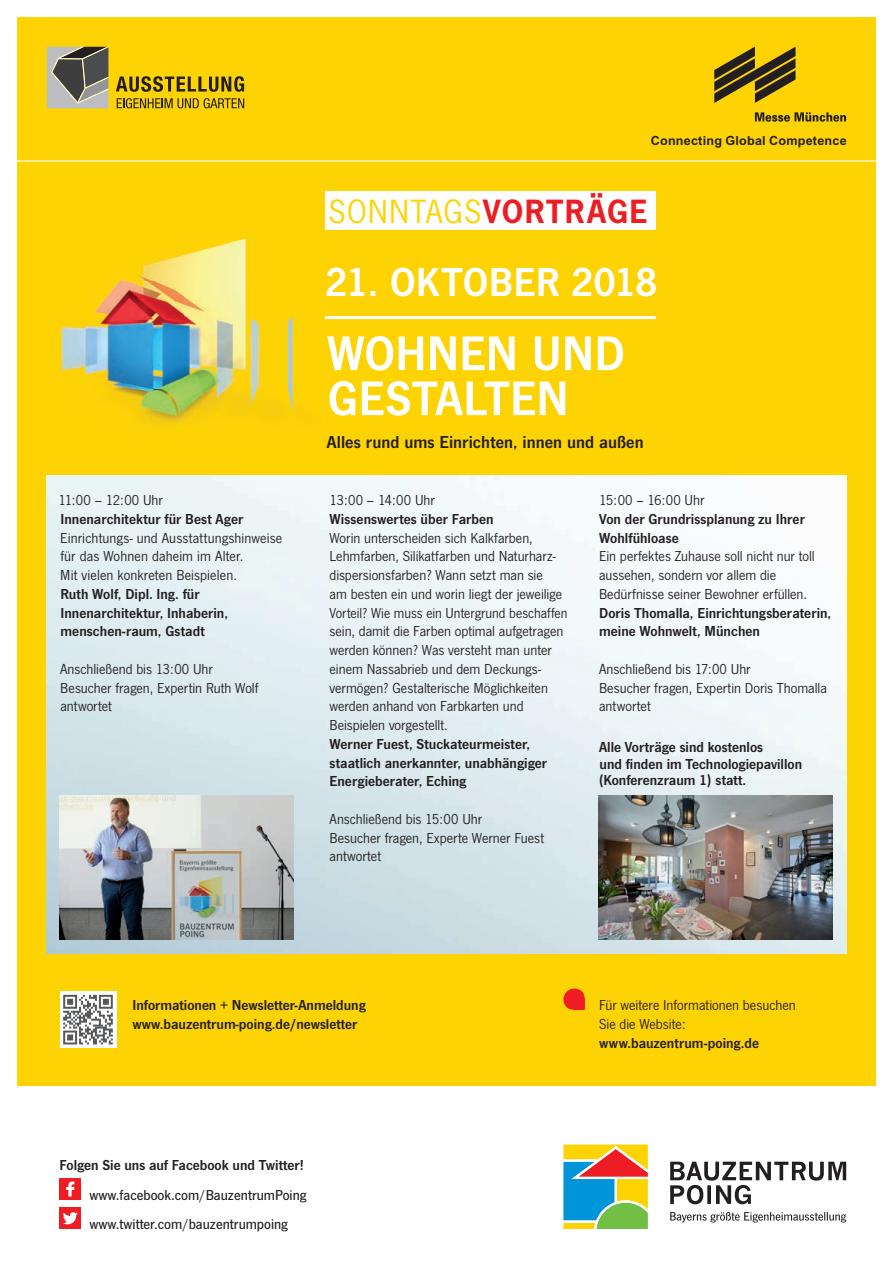
<style>
.page{position:relative;width:893px;height:1263px;background:#fff}
.page>*{position:absolute;margin:0;border:0;box-sizing:border-box;transform-origin:0 0}
.t1{font:600 50.4px/45px "News Gothic T";color:#fff}
.t2{font:600 42px "News Gothic T";color:#fff}
.t3{font:30px "News Gothic Std";letter-spacing:.04em;color:#fed304}
.t4{font:600 18px "News Gothic T";letter-spacing:.005em;color:#231f20}
.t5{font:15px/18.8px "News Gothic T";color:#231f20}
.t6{font:600 15px/18.8px "News Gothic T";color:#231f20}
.t7{font:500 15px/29.2px "News Gothic T";color:#231f20}
.t8{font:700 12.6px "Arial";letter-spacing:.015em;color:#231f20}
.s1{font-weight:700;color:#ee1d23}
</style>
<div class="page">
<svg style="left:563px;top:1144px;width:85px;height:85px"></svg>
<svg style="left:670px;top:1162px;width:176px;height:42px"></svg>
<svg style="left:670px;top:1212px;width:176px;height:10px"></svg>
<div style="left:17px;top:17px;width:859px;height:1068px;background:#fed304"></div>
<img style="left:47px;top:475px;width:799px;height:479px">
<svg style="left:563px;top:988px;width:22px;height:22px"></svg>
<hr style="left:325px;top:316px;width:331px;height:3px;background:#fff">
<svg style="left:60px;top:992px;width:56px;height:56px"></svg>
<svg style="left:47px;top:47px;width:61px;height:61px"></svg>
<svg style="left:116px;top:76px;width:128px;height:16px"></svg>
<svg style="left:117px;top:98px;width:127px;height:10px"></svg>
<hr style="left:17px;top:160px;width:859px;height:2px;background:#fff">
<div style="left:325px;top:191px;width:331px;height:39px;background:#fff"></div>
<svg style="left:755px;top:112px;width:91px;height:10px"></svg>
<svg style="left:714px;top:47px;width:81px;height:56px"></svg>
<img style="left:59px;top:238px;width:235px;height:187px">
<img style="left:60px;top:796px;width:233px;height:143px">
<img style="left:599px;top:796px;width:234px;height:143px">
<div style="left:60px;top:1178px;width:21px;height:22px;background:#ee1d23"></div>
<svg style="left:66px;top:1181px;width:8px;height:15px"></svg>
<div style="left:60px;top:1207px;width:21px;height:22px;background:#ee1d23"></div>
<svg style="left:63px;top:1212px;width:15px;height:12px"></svg>
<p class="t8" style="left:651px;top:132px;width:197px">Connecting Global Competence</p>
<h3 class="t3" style="left:328px;top:193px;width:321px">SONNTAGS<span class="s1">VORTRÄGE</span></h3>
<h2 class="t2" style="left:325px;top:257px;width:334px">21. OKTOBER 2018</h2>
<h1 class="t1" style="left:327px;top:330px;width:300px">WOHNEN UND<br>GESTALTEN</h1>
<p class="t5" style="left:58px;top:490px;width:106px">11:00 – 12:00 Uhr</p>
<p class="t6" style="left:61px;top:509px;width:184px">Innenarchitektur für Best Ager</p>
<p class="t5" style="left:60px;top:528px;width:224px">Einrichtungs- und Ausstattungshinweise für das Wohnen daheim im Alter.<br>Mit vielen konkreten Beispielen.</p>
<p class="t6" style="left:60px;top:584px;width:169px">Ruth Wolf, Dipl. Ing. für<br>Innenarchitektur, Inhaberin, menschen-raum, Gstadt</p>
<p class="t5" style="left:60px;top:659px;width:200px">Anschließend bis 13:00 Uhr<br>Besucher fragen, Expertin Ruth Wolf antwortet</p>
<p class="t4" style="left:327px;top:431px;width:318px">Alles rund ums Einrichten, innen und außen</p>
<p class="t5" style="left:330px;top:490px;width:107px">13:00 – 14:00 Uhr</p>
<p class="t6" style="left:330px;top:509px;width:166px">Wissenswertes über Farben</p>
<p class="t5" style="left:330px;top:528px;width:240px">Worin unterscheiden sich Kalkfarben, Lehmfarben, Silikatfarben und Naturharz&shy;dispersionsfarben? Wann setzt man sie<br>am besten ein und worin liegt der jeweilige Vorteil? Wie muss ein Untergrund beschaffen sein, damit die Farben optimal aufgetragen werden können? Was versteht man unter einem Nassabrieb und dem Deckungs&shy;vermögen? Gestalterische Möglichkeiten werden anhand von Farbkarten und Beispielen vorgestellt.</p>
<p class="t6" style="left:330px;top:734px;width:219px">Werner Fuest, Stuckateurmeister, staatlich anerkannter, unabhängiger<br>Energieberater, Eching</p>
<p class="t5" style="left:330px;top:809px;width:216px">Anschließend bis 15:00 Uhr<br>Besucher fragen, Experte Werner Fuest antwortet</p>
<p class="t5" style="left:599px;top:490px;width:107px">15:00 – 16:00 Uhr</p>
<p class="t6" style="left:599px;top:509px;width:207px">Von der Grundrissplanung zu Ihrer<br>Wohlfühloase</p>
<p class="t5" style="left:599px;top:547px;width:217px">Ein perfektes Zuhause soll nicht nur toll aussehen, sondern vor allem die<br>Bedürfnisse seiner Bewohner erfüllen.</p>
<p class="t6" style="left:599px;top:603px;width:234px">Doris Thomalla, Einrichtungsberaterin, meine Wohnwelt, München</p>
<p class="t5" style="left:599px;top:659px;width:229px">Anschließend bis 17:00 Uhr<br>Besucher fragen, Expertin Doris Thomalla antwortet</p>
<p class="t6" style="left:599px;top:739px;width:205px;line-height:16.5px">Alle Vorträge sind kostenlos<br>und finden im Technologiepavillon (Konferenzraum 1) statt.</p>
<p class="t6" style="left:132px;top:996px;width:235px">Informationen + Newsletter-Anmeldung www.bauzentrum-poing.de/newsletter</p>
<p class="t6" style="left:60px;top:1156px;width:246px">Folgen Sie uns auf Facebook und Twitter!</p>
<p class="t7" style="left:90px;top:1180px;width:219px">www.facebook.com/BauzentrumPoing www.twitter.com/bauzentrumpoing</p>
<p class="t5" style="left:599px;top:996px;width:198px">Für weitere Informationen besuchen<br>Sie die Website:</p>
<p class="t6" style="left:599px;top:1033px;width:161px">www.bauzentrum-poing.de</p>
</div>
